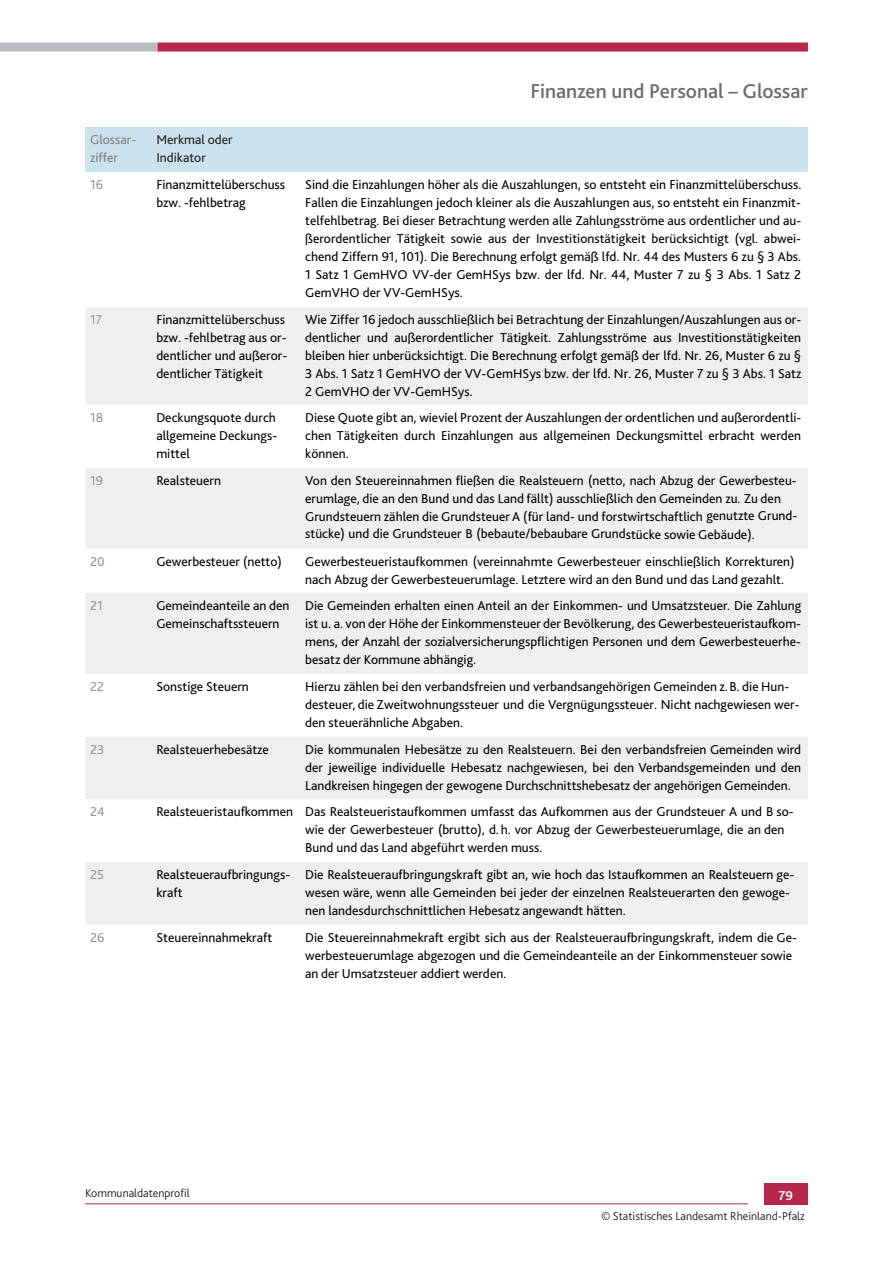
<style>
.page{position:relative;width:893px;height:1263px;background:#fff}
.page>*{position:absolute;margin:0;border:0;box-sizing:border-box;transform-origin:0 0}
.t1{font:500 21px "Bliss 2";letter-spacing:-.005em;color:#6c6d70}
.t2{font:13.5px/18px "Bliss 2";color:#000}
.t3{font:13.5px "Bliss 2";color:#939598}
.t4{font:13.5px/18px "Bliss 2";color:#231f20}
.t5{font:13.5px/18px "Bliss 2";color:#808080}
.t6{font:700 13.5px "Bliss 2";color:#fff}
.t7{font:300 12px "Bliss 2";color:#231f20}
</style>
<div class="page">
<div style="left:157px;top:43px;width:651px;height:9px;background:#b6274b"></div>
<hr style="left:85px;top:1203px;width:663px;height:1px;background:#b6274b">
<div style="left:764px;top:1183px;width:44px;height:21px;background:#b6274b"></div>
<div style="left:0;top:43px;width:157px;height:9px;background:#bcbdc0"></div>
<div style="left:85px;top:128px;width:66px;height:44px;background:#cce2ec"></div>
<div style="left:151px;top:128px;width:149px;height:44px;background:#cce2ec"></div>
<div style="left:300px;top:128px;width:508px;height:44px;background:#cce2ec"></div>
<div style="left:85px;top:307px;width:66px;height:99px;background:#eeefef"></div>
<div style="left:151px;top:307px;width:149px;height:99px;background:#eeefef"></div>
<div style="left:300px;top:309px;width:499px;height:18px;background:#eeefef"></div>
<div style="left:300px;top:327px;width:499px;height:18px;background:#eeefef"></div>
<div style="left:300px;top:345px;width:499px;height:18px;background:#eeefef"></div>
<div style="left:300px;top:363px;width:499px;height:18px;background:#eeefef"></div>
<div style="left:300px;top:381px;width:499px;height:23px;background:#eeefef"></div>
<hr style="left:300px;top:307px;width:508px;height:2px;background:#eeefef">
<hr style="left:300px;top:404px;width:508px;height:2px;background:#eeefef">
<div style="left:85px;top:468px;width:66px;height:81px;background:#eeefef"></div>
<div style="left:151px;top:468px;width:149px;height:81px;background:#eeefef"></div>
<div style="left:300px;top:470px;width:499px;height:18px;background:#eeefef"></div>
<div style="left:300px;top:488px;width:499px;height:18px;background:#eeefef"></div>
<div style="left:300px;top:506px;width:499px;height:18px;background:#eeefef"></div>
<div style="left:300px;top:524px;width:499px;height:23px;background:#eeefef"></div>
<hr style="left:300px;top:468px;width:508px;height:2px;background:#eeefef">
<hr style="left:300px;top:547px;width:508px;height:2px;background:#eeefef">
<div style="left:85px;top:594px;width:66px;height:80px;background:#eeefef"></div>
<div style="left:151px;top:594px;width:149px;height:80px;background:#eeefef"></div>
<div style="left:300px;top:596px;width:499px;height:18px;background:#eeefef"></div>
<div style="left:300px;top:614px;width:499px;height:18px;background:#eeefef"></div>
<div style="left:300px;top:632px;width:499px;height:18px;background:#eeefef"></div>
<div style="left:300px;top:650px;width:499px;height:22px;background:#eeefef"></div>
<hr style="left:300px;top:594px;width:508px;height:2px;background:#eeefef">
<hr style="left:300px;top:672px;width:508px;height:2px;background:#eeefef">
<div style="left:85px;top:737px;width:66px;height:63px;background:#eeefef"></div>
<div style="left:151px;top:737px;width:149px;height:63px;background:#eeefef"></div>
<div style="left:300px;top:739px;width:499px;height:18px;background:#eeefef"></div>
<div style="left:300px;top:757px;width:499px;height:18px;background:#eeefef"></div>
<div style="left:300px;top:775px;width:499px;height:23px;background:#eeefef"></div>
<hr style="left:300px;top:737px;width:508px;height:2px;background:#eeefef">
<hr style="left:300px;top:798px;width:508px;height:2px;background:#eeefef">
<div style="left:85px;top:863px;width:66px;height:62px;background:#eeefef"></div>
<div style="left:151px;top:863px;width:149px;height:62px;background:#eeefef"></div>
<div style="left:300px;top:865px;width:499px;height:18px;background:#eeefef"></div>
<div style="left:300px;top:883px;width:499px;height:18px;background:#eeefef"></div>
<div style="left:300px;top:901px;width:499px;height:22px;background:#eeefef"></div>
<hr style="left:300px;top:863px;width:508px;height:2px;background:#eeefef">
<hr style="left:300px;top:923px;width:508px;height:2px;background:#eeefef">
<h1 class="t1" style="left:530px;top:78px;width:279px">Finanzen und Personal – Glossar</h1>
<p class="t5" style="left:90px;top:130px;width:48px">Glossar&shy;ziffer</p>
<p class="t4" style="left:156px;top:130px;width:78px">Merkmal oder<br>Indikator</p>
<p class="t3" style="left:90px;top:176px;width:15px">16</p>
<p class="t2" style="left:156px;top:175px;width:130px">Finanzmittelüberschuss bzw. -fehlbetrag</p>
<p class="t2" style="left:305px;top:175px;width:498px;text-align:justify">Sind die Einzahlungen höher als die Auszahlungen, so entsteht ein Finanzmittelüberschuss.<br>Fallen die Einzahlungen jedoch kleiner als die Auszahlungen aus, so entsteht ein Finanzmit&shy;telfehlbetrag. Bei dieser Betrachtung werden alle Zahlungsströme aus ordentlicher und au&shy;ßerordentlicher Tätigkeit sowie aus der Investitionstätigkeit berücksichtigt (vgl. abwei&shy;chend Ziffern 91, 101). Die Berechnung erfolgt gemäß lfd. Nr. 44 des Musters 6 zu § 3 Abs.<br>1 Satz 1 GemHVO VV-der GemHSys bzw. der lfd. Nr. 44, Muster 7 zu § 3 Abs. 1 Satz 2<br>GemVHO der VV-GemHSys.</p>
<p class="t3" style="left:90px;top:311px;width:14px">17</p>
<p class="t2" style="left:156px;top:310px;width:132px">Finanzmittelüberschuss bzw. -fehlbetrag aus or&shy;dentlicher und außeror&shy;dentlicher Tätigkeit</p>
<p class="t2" style="left:305px;top:310px;width:498px;text-align:justify">Wie Ziffer 16 jedoch ausschließlich bei Betrachtung der Einzahlungen/Auszahlungen aus or&shy;dentlicher und außerordentlicher Tätigkeit. Zahlungsströme aus Investitionstätigkeiten bleiben hier unberücksichtigt. Die Berechnung erfolgt gemäß der lfd. Nr. 26, Muster 6 zu § 3 Abs. 1 Satz 1 GemHVO der VV-GemHSys bzw. der lfd. Nr. 26, Muster 7 zu § 3 Abs. 1 Satz 2 GemVHO der VV-GemHSys.</p>
<p class="t3" style="left:90px;top:409px;width:15px">18</p>
<p class="t2" style="left:156px;top:408px;width:122px;text-align:justify">Deckungsquote durch allgemeine Deckungs&shy;mittel</p>
<p class="t2" style="left:305px;top:408px;width:498px;text-align:justify">Diese Quote gibt an, wieviel Prozent der Auszahlungen der ordentlichen und außerordentli&shy;chen Tätigkeiten durch Einzahlungen aus allgemeinen Deckungsmittel erbracht werden können.</p>
<p class="t3" style="left:90px;top:472px;width:14px">19</p>
<p class="t2" style="left:156px;top:471px;width:66px">Realsteuern</p>
<p class="t2" style="left:305px;top:471px;width:494px">Von den Steuereinnahmen fließen die Realsteuern (netto, nach Abzug der Gewerbesteu&shy;erumlage, die an den Bund und das Land fällt) ausschließlich den Gemeinden zu. Zu den Grundsteuern zählen die Grundsteuer A (für land- und forstwirtschaftlich genutzte Grund&shy;stücke) und die Grundsteuer B (bebaute/bebaubare Grundstücke sowie Gebäude).</p>
<p class="t3" style="left:90px;top:553px;width:16px">20</p>
<p class="t2" style="left:156px;top:552px;width:127px">Gewerbesteuer (netto)</p>
<p class="t2" style="left:305px;top:552px;width:491px">Gewerbesteueristaufkommen (vereinnahmte Gewerbesteuer einschließlich Korrekturen) nach Abzug der Gewerbesteuerumlage. Letztere wird an den Bund und das Land gezahlt.</p>
<p class="t3" style="left:90px;top:597px;width:14px">21</p>
<p class="t2" style="left:156px;top:596px;width:135px">Gemeindeanteile an den<br>Gemeinschaftssteuern</p>
<p class="t2" style="left:305px;top:596px;width:498px;text-align:justify">Die Gemeinden erhalten einen Anteil an der Einkommen- und Umsatzsteuer. Die Zahlung ist u. a. von der Höhe der Einkommensteuer der Bevölkerung, des Gewerbesteueristaufkom&shy;mens, der Anzahl der sozialversicherungspflichtigen Personen und dem Gewerbesteuerhe&shy;besatz der Kommune abhängig.</p>
<p class="t3" style="left:90px;top:678px;width:15px">22</p>
<p class="t2" style="left:156px;top:677px;width:94px">Sonstige Steuern</p>
<p class="t2" style="left:305px;top:677px;width:496px">Hierzu zählen bei den verbandsfreien und verbandsangehörigen Gemeinden z. B. die Hun&shy;desteuer, die Zweitwohnungssteuer und die Vergnügungssteuer. Nicht nachgewiesen wer&shy;den steuerähnliche Abgaben.</p>
<p class="t3" style="left:90px;top:741px;width:16px">23</p>
<p class="t2" style="left:156px;top:740px;width:114px">Realsteuerhebesätze</p>
<p class="t2" style="left:305px;top:740px;width:497px;text-align:justify">Die kommunalen Hebesätze zu den Realsteuern. Bei den verbandsfreien Gemeinden wird der jeweilige individuelle Hebesatz nachgewiesen, bei den Verbandsgemeinden und den Landkreisen hingegen der gewogene Durchschnittshebesatz der angehörigen Gemeinden.</p>
<p class="t3" style="left:90px;top:803px;width:16px">24</p>
<p class="t2" style="left:305px;top:803px;width:490px;text-indent:-149px">Realsteueristaufkommen Das Realsteueristaufkommen umfasst das Aufkommen aus der Grundsteuer A und B so&shy;wie der Gewerbesteuer (brutto), d. h. vor Abzug der Gewerbesteuerumlage, die an den<br>Bund und das Land abgeführt werden muss.</p>
<p class="t3" style="left:90px;top:866px;width:15px">25</p>
<p class="t2" style="left:156px;top:865px;width:135px">Realsteueraufbringungs&shy;kraft</p>
<p class="t2" style="left:305px;top:865px;width:491px">Die Realsteueraufbringungskraft gibt an, wie hoch das Istaufkommen an Realsteuern ge&shy;wesen wäre, wenn alle Gemeinden bei jeder der einzelnen Realsteuerarten den gewoge&shy;nen landesdurchschnittlichen Hebesatz angewandt hätten.</p>
<p class="t3" style="left:90px;top:929px;width:16px">26</p>
<p class="t2" style="left:156px;top:928px;width:117px">Steuereinnahmekraft</p>
<p class="t2" style="left:305px;top:928px;width:493px">Die Steuereinnahmekraft ergibt sich aus der Realsteueraufbringungskraft, indem die Ge&shy;werbesteuerumlage abgezogen und die Gemeindeanteile an der Einkommensteuer sowie an der Umsatzsteuer addiert werden.</p>
<p class="t7" style="left:85px;top:1185px;width:106px">Kommunaldatenprofil</p>
<p class="t6" style="left:779px;top:1187px;width:16px">79</p>
<p class="t7" style="left:601px;top:1209px;width:205px">© Statistisches Landesamt Rheinland-Pfalz</p>
</div>
